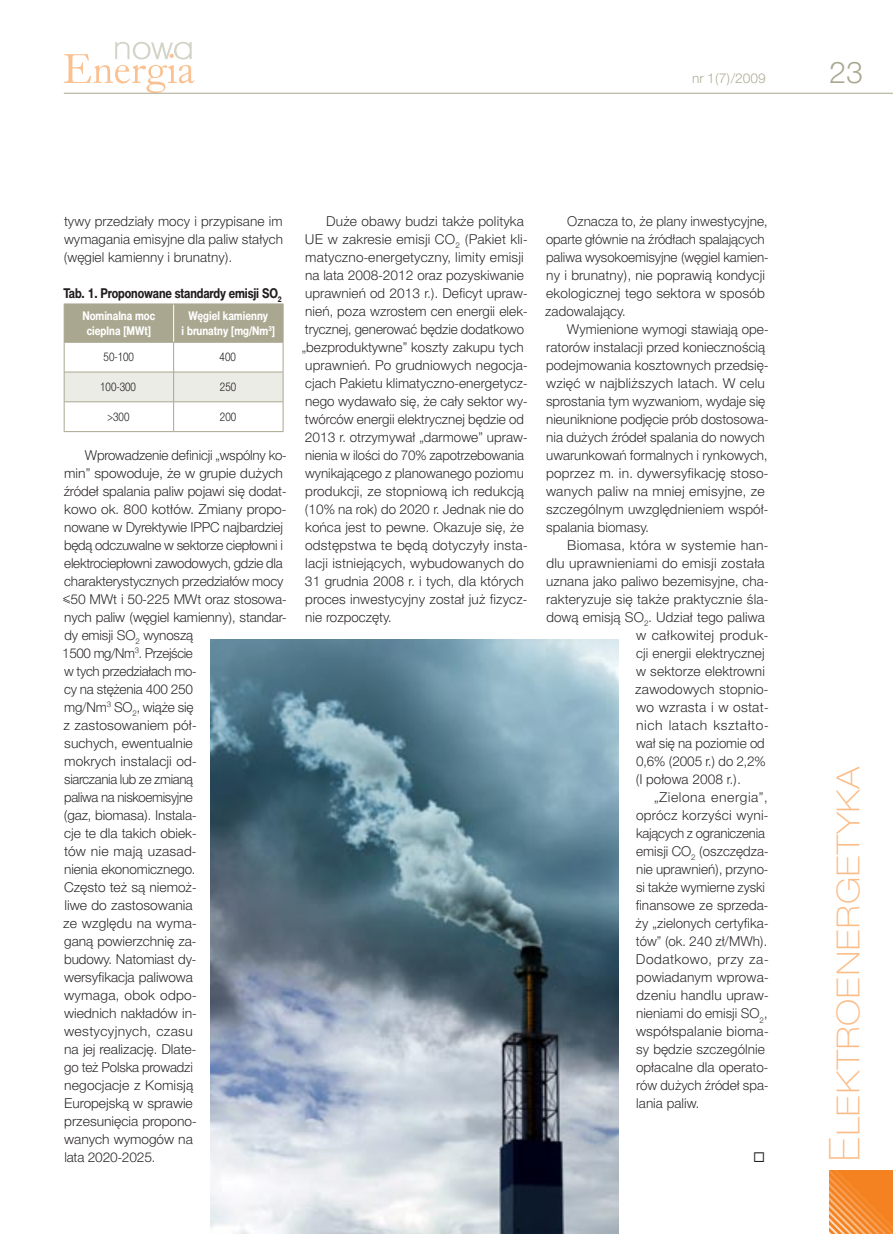
<style>
.page{position:relative;width:893px;height:1234px;background:#fff}
.page>*{position:absolute;margin:0;border:0;box-sizing:border-box;transform-origin:0 0}
.t1{font:42px "Switzer EFN Thin";color:#fbbb85}
.t2{font:30px "Switzer EFN Light";color:#a9a790}
.t3{font:13.5px/18px "Switzer EFN Light";color:#231f20}
.t4{font:700 13.5px "Switzer Cnd EFN";letter-spacing:-.01em;color:#231f20}
.t5{font:13.5px "Switzer EFN Light";letter-spacing:.03em;color:#231f20}
.t6{font:13.5px "Switzer EFN Light";letter-spacing:.02em;color:#231f20}
.t7{font:13.5px "Switzer EFN Light";letter-spacing:-.02em;color:#231f20}
.t8{font:13.5px "Switzer EFN Light";letter-spacing:.04em;color:#231f20}
.t9{font:13.5px "Switzer EFN Light";letter-spacing:.035em;color:#231f20}
.t10{font:13.5px "Switzer EFN Light";color:#a9a790}
.t11{font:700 12px/14.4px "Switzer Cnd EFN";color:#fff;text-align:center}
.t12{font:12px "Switzer Cnd EFN Light";color:#231f20}
</style>
<div class="page">
<hr style="left:64px;top:93px;width:829px;height:1px;background:#a9a790">
<svg style="left:64px;top:42px;width:131px;height:51px"></svg>
<svg style="left:829px;top:1170px;width:64px;height:63px;background:#f58c32"></svg>
<div style="left:65px;top:304px;width:218px;height:38px;background:#a9a790"></div>
<hr style="left:173px;top:342px;width:1px;height:30px;background:#a9a790">
<hr style="left:173px;top:304px;width:1px;height:38px;background:#fff">
<hr style="left:64px;top:303px;width:110px;height:1px;background:#a9a790">
<hr style="left:64px;top:304px;width:1px;height:38px;background:#a9a790">
<hr style="left:174px;top:303px;width:109px;height:1px;background:#a9a790">
<hr style="left:283px;top:304px;width:1px;height:38px;background:#a9a790">
<hr style="left:64px;top:342px;width:110px;height:1px;background:#a9a790">
<hr style="left:174px;top:342px;width:109px;height:1px;background:#a9a790">
<hr style="left:64px;top:342px;width:1px;height:30px;background:#a9a790">
<hr style="left:283px;top:342px;width:1px;height:30px;background:#a9a790">
<svg style="left:64px;top:372px;width:220px;height:59px"></svg>
<hr style="left:64px;top:431px;width:110px;height:1px;background:#a9a790">
<hr style="left:174px;top:431px;width:109px;height:1px;background:#a9a790">
<img style="left:210px;top:639px;width:409px;height:594px">
<p class="t10" style="left:692px;top:70px;width:75px">nr 1(7)/2009</p>
<h2 class="t2" style="left:829px;top:55px;width:36px">23</h2>
<p class="t3" style="left:63px;top:211px;width:221px;text-align:justify">tywy przedziały mocy i przypisane im wymagania emisyjne dla paliw stałych (węgiel kamienny i brunatny).</p>
<p class="t4" style="left:63px;top:285px;width:220px">Tab. 1. Proponowane standardy emisji SO<sub>2</sub></p>
<p class="t11" style="left:82px;top:308px;width:75px">Nominalna moc cieplna [MWt]</p>
<p class="t11" style="left:182px;top:308px;width:95px">Węgiel kamienny<br>i brunatny [mg/Nm<sup>3</sup>]</p>
<p class="t12" style="left:104px;top:350px;width:32px">50-100</p>
<p class="t12" style="left:220px;top:350px;width:18px">400</p>
<p class="t12" style="left:100px;top:380px;width:37px">100-300</p>
<p class="t12" style="left:220px;top:380px;width:18px">250</p>
<p class="t12" style="left:108px;top:410px;width:23px">&gt;300</p>
<p class="t12" style="left:220px;top:410px;width:18px">200</p>
<p class="t3" style="left:62px;top:445px;width:226px;text-indent:23px">Wprowadzenie definicji „wspólny ko&shy;min” spowoduje, że w grupie dużych źródeł spalania paliw pojawi się dodat&shy;kowo ok. 800 kotłów. Zmiany propo&shy;nowane w Dyrektywie IPPC najbardziej będą odczuwalne w sektorze ciepłowni i elektrociepłowni zawodowych, gdzie dla charakterystycznych przedziałów mocy ≤50 MWt i 50-225 MWt oraz stosowa&shy;nych paliw (węgiel kamienny), standar&shy;dy emisji SO<sub>2</sub> wynoszą<br>1500 mg/Nm<sup>3</sup>. Przejście<br>w tych przedziałach mo-<br>cy na stężenia 400 250<br>mg/Nm<sup>3</sup> SO<sub>2</sub>, wiąże się<br>z zastosowaniem pół-<br>suchych, ewentualnie<br>mokrych instalacji od-<br>siarczania lub ze zmianą<br>paliwa na niskoemisyjne<br>(gaz, biomasa). Instala-<br>cje te dla takich obiek-<br>tów nie mają uzasad-<br>nienia ekonomicznego.<br>Często też są niemoż-<br>liwe do zastosowania<br>ze względu na wyma-<br>ganą powierzchnię za-<br>budowy. Natomiast dy-<br>wersyfikacja paliwowa<br>wymaga, obok odpo-<br>wiednich nakładów in-<br>westycyjnych, czasu<br>na jej realizację. Dlate-<br>go też Polska prowadzi<br>negocjacje z Komisją<br>Europejską w sprawie<br>przesunięcia propono-<br>wanych wymogów na<br>lata 2020-2025.</p>
<p class="t3" style="left:302px;top:211px;width:227px;text-indent:24px">Duże obawy budzi także polityka UE w zakresie emisji CO<sub>2</sub> (Pakiet kli&shy;matyczno-energetyczny, limity emisji na lata 2008-2012 oraz pozyskiwanie uprawnień od 2013 r.). Deficyt upraw&shy;nień, poza wzrostem cen energii elek&shy;trycznej, generować będzie dodatkowo „bezproduktywne” koszty zakupu tych uprawnień. Po grudniowych negocja&shy;cjach Pakietu klimatyczno-energetycz&shy;nego wydawało się, że cały sektor wy&shy;twórców energii elektrycznej będzie od 2013 r. otrzymywał „darmowe” upraw&shy;nienia w ilości do 70% zapotrzebowania wynikającego z planowanego poziomu produkcji, ze stopniową ich redukcją (10% na rok) do 2020 r. Jednak nie do końca jest to pewne. Okazuje się, że odstępstwa te będą dotyczyły insta&shy;lacji istniejących, wybudowanych do 31 grudnia 2008 r. i tych, dla których proces inwestycyjny został już fizycz&shy;nie rozpoczęty.</p>
<p class="t3" style="left:545px;top:211px;width:225px;text-indent:22px">Oznacza to, że plany inwestycyjne, oparte głównie na źródłach spalających paliwa wysokoemisyjne (węgiel kamien&shy;ny i brunatny), nie poprawią kondycji ekologicznej tego sektora w sposób zadowalający.</p>
<p class="t3" style="left:546px;top:319px;width:224px;text-indent:21px">Wymienione wymogi stawiają ope&shy;ratorów instalacji przed koniecznością podejmowania kosztownych przedsię&shy;wzięć w najbliższych latach. W celu sprostania tym wyzwaniom, wydaje się nieuniknione podjęcie prób dostosowa&shy;nia dużych źródeł spalania do nowych uwarunkowań formalnych i rynkowych, poprzez m. in. dywersyfikację stoso&shy;wanych paliw na mniej emisyjne, ze szczególnym uwzględnieniem współ&shy;spalania biomasy.</p>
<p class="t6" style="left:567px;top:537px;width:203px">Biomasa, która w systemie han-</p>
<p class="t3" style="left:546px;top:553px;width:220px">dlu uprawnieniami do emisji została</p>
<p class="t3" style="left:546px;top:571px;width:224px">uznana jako paliwo bezemisyjne, cha-</p>
<p class="t3" style="left:546px;top:589px;width:224px">rakteryzuje się także praktycznie śla-</p>
<p class="t3" style="left:546px;top:607px;width:220px">dową emisją SO<sub>2</sub>. Udział tego paliwa</p>
<p class="t5" style="left:636px;top:627px;width:134px">w całkowitej produk-</p>
<p class="t3" style="left:636px;top:643px;width:130px">cji energii elektrycznej</p>
<p class="t3" style="left:636px;top:661px;width:130px">w sektorze elektrowni</p>
<p class="t3" style="left:635px;top:679px;width:135px">zawodowych stopnio-</p>
<p class="t3" style="left:636px;top:697px;width:134px">wo wzrasta i w ostat-</p>
<p class="t8" style="left:636px;top:717px;width:134px">nich latach kształto-</p>
<p class="t3" style="left:636px;top:733px;width:130px">wał się na poziomie od</p>
<p class="t3" style="left:636px;top:751px;width:131px">0,6% (2005 r.) do 2,2%</p>
<p class="t3" style="left:635px;top:769px;width:107px">(I połowa 2008 r.).</p>
<p class="t9" style="left:654px;top:789px;width:115px">„Zielona energia”,</p>
<p class="t3" style="left:636px;top:805px;width:134px">oprócz korzyści wyni-</p>
<p class="t7" style="left:636px;top:825px;width:130px">kających z ograniczenia</p>
<p class="t3" style="left:636px;top:841px;width:134px">emisji CO<sub>2</sub> (oszczędza-</p>
<p class="t3" style="left:636px;top:859px;width:134px">nie uprawnień), przyno-</p>
<p class="t3" style="left:636px;top:877px;width:130px">si także wymierne zyski</p>
<p class="t3" style="left:636px;top:895px;width:134px">finansowe ze sprzeda-</p>
<p class="t3" style="left:636px;top:913px;width:134px">ży „zielonych certyfika-</p>
<p class="t3" style="left:636px;top:931px;width:133px">tów” (ok. 240 zł/MWh).</p>
<p class="t5" style="left:636px;top:951px;width:134px">Dodatkowo, przy za-</p>
<p class="t3" style="left:636px;top:967px;width:134px">powiadanym wprowa-</p>
<p class="t3" style="left:636px;top:985px;width:134px">dzeniu handlu upraw-</p>
<p class="t3" style="left:636px;top:1003px;width:133px">nieniami do emisji SO<sub>2</sub>,</p>
<p class="t3" style="left:636px;top:1021px;width:134px">współspalanie bioma-</p>
<p class="t3" style="left:636px;top:1039px;width:130px">sy będzie szczególnie</p>
<p class="t3" style="left:636px;top:1057px;width:134px">opłacalne dla operato-</p>
<p class="t3" style="left:636px;top:1075px;width:134px">rów dużych źródeł spa-</p>
<p class="t3" style="left:636px;top:1093px;width:64px">lania paliw.</p>
<h1 class="t1" style="left:820px;top:1161px;width:397px;rotate:-90deg">Elektroenergetyka</h1>
</div>
